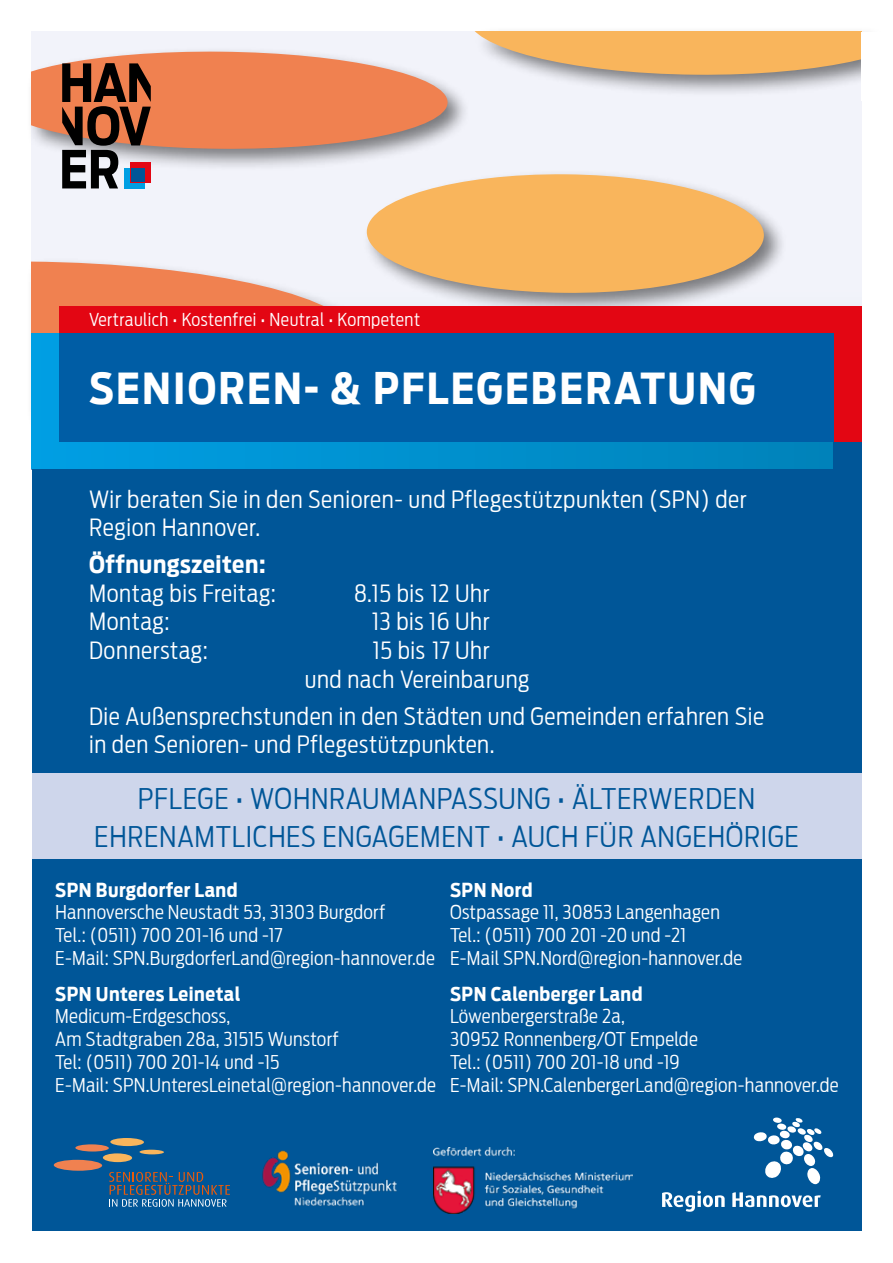
<style>
.page{position:relative;width:893px;height:1263px;background:#fff}
.page>*{position:absolute;margin:0;border:0;box-sizing:border-box;transform-origin:0 0}
.t1{font:700 42.75px "Antenna Cond";letter-spacing:.05em;color:#fff}
.t2{font:300 28.5px/38px "Antenna Cond";letter-spacing:.025em;color:#005698;text-align:center}
.t3{font:300 23.7px/28.5px "Antenna Cond";letter-spacing:.025em;color:#fff}
.t4{font:700 23.7px "Antenna Cond";letter-spacing:.025em;color:#fff}
.t5{font:300 19.05px/22.8px "Antenna Cond";letter-spacing:.015em;color:#fff}
.t6{font:700 19.05px "Antenna Cond";letter-spacing:.025em;color:#fff}
.t7{font:300 17.85px "Antenna Cond";letter-spacing:.025em;color:#fff}
</style>
<div class="page">
<div style="left:27px;top:27px;width:858px;height:407px;background:#000;opacity:.5"></div>
<svg style="left:366px;top:173px;width:398px;height:121px;background:#f1bb77"></svg>
<svg style="left:468px;top:32px;width:393px;height:44px;background:#ebb875"></svg>
<svg style="left:32px;top:260px;width:325px;height:73px;fill:#f08150"></svg>
<div style="left:32px;top:431px;width:829px;height:800px;background:#005698"></div>
<svg style="left:662px;top:1191px;width:63px;height:21px"></svg>
<svg style="left:732px;top:1192px;width:89px;height:15px"></svg>
<svg style="left:753px;top:1117px;width:80px;height:67px"></svg>
<svg style="left:32px;top:50px;width:416px;height:138px"></svg>
<svg style="left:109px;top:1172px;width:121px;height:35px"></svg>
<div style="left:75px;top:1144px;width:34px;height:7px;background:#f08150;border-radius:50%"></div>
<div style="left:103px;top:1153px;width:29px;height:9px;background:#f9b55c;border-radius:50%"></div>
<div style="left:110px;top:1138px;width:34px;height:8px;background:#f9b55c;border-radius:50%"></div>
<div style="left:54px;top:1160px;width:48px;height:11px;background:#f08150;border-radius:50%"></div>
<svg style="left:140px;top:1149px;width:24px;height:5px"></svg>
<img style="left:262px;top:1150px;width:135px;height:56px">
<img style="left:433px;top:1147px;width:200px;height:67px">
<div style="left:32px;top:774px;width:829px;height:85px;background:#ced6eb"></div>
<div style="left:59px;top:306px;width:802px;height:135px;background:#e30613"></div>
<svg style="left:32px;top:333px;width:801px;height:135px;background:#0090cf"></svg>
<div style="left:59px;top:333px;width:774px;height:108px;background:#005da5"></div>
<div style="left:861px;top:32px;width:32px;height:69px;background:#fff"></div>
<p class="t7" style="left:89px;top:309px;width:333px">Vertraulich • Kostenfrei • Neutral • Kompetent</p>
<h1 class="t1" style="left:89px;top:363px;width:668px">SENIOREN- &amp; PFLEGEBERATUNG</h1>
<p class="t3" style="left:89px;top:485px;width:659px">Wir beraten Sie in den Senioren- und Pflegestützpunkten (SPN) der<br>Region Hannover.</p>
<p class="t4" style="left:89px;top:551px;width:178px">Öffnungszeiten:</p>
<p class="t3" style="left:89px;top:579px;width:188px">Montag bis Freitag:</p>
<p class="t3" style="left:354px;top:579px;width:137px">8.15 bis 12 Uhr</p>
<p class="t3" style="left:89px;top:608px;width:82px">Montag:</p>
<p class="t3" style="left:372px;top:608px;width:119px">13 bis 16 Uhr</p>
<p class="t3" style="left:89px;top:636px;width:120px">Donnerstag:</p>
<p class="t3" style="left:305px;top:636px;width:226px;text-indent:68px">15 bis 17 Uhr und nach Vereinbarung</p>
<p class="t3" style="left:89px;top:702px;width:676px">Die Außensprechstunden in den Städten und Gemeinden erfahren Sie in den Senioren- und Pflegestützpunkten.</p>
<h2 class="t2" style="left:94px;top:779px;width:706px">PFLEGE • WOHNRAUMANPASSUNG • ÄLTERWERDEN<br>EHRENAMTLICHES ENGAGEMENT • AUCH FÜR ANGEHÖRIGE</h2>
<p class="t6" style="left:55px;top:878px;width:184px">SPN Burgdorfer Land</p>
<p class="t5" style="left:55px;top:901px;width:381px">Hannoversche Neustadt 53, 31303 Burgdorf<br>Tel.: (0511) 700 201-16 und -17<br>E-Mail: SPN.BurgdorferLand@region-hannover.de</p>
<p class="t6" style="left:55px;top:982px;width:187px">SPN Unteres Leinetal</p>
<p class="t5" style="left:55px;top:1005px;width:382px">Medicum-Erdgeschoss,<br>Am Stadtgraben 28a, 31515 Wunstorf<br>Tel: (0511) 700 201-14 und -15<br>E-Mail: SPN.UnteresLeinetal@region-hannover.de</p>
<p class="t6" style="left:450px;top:878px;width:84px">SPN Nord</p>
<p class="t5" style="left:450px;top:901px;width:294px">Ostpassage 11, 30853 Langenhagen<br>Tel.: (0511) 700 201 -20 und -21<br>E-Mail SPN.Nord@region-hannover.de</p>
<p class="t6" style="left:450px;top:982px;width:194px">SPN Calenberger Land</p>
<p class="t5" style="left:450px;top:1005px;width:390px">Löwenbergerstraße 2a,<br>30952 Ronnenberg/OT Empelde<br>Tel.: (0511) 700 201-18 und -19<br>E-Mail: SPN.CalenbergerLand@region-hannover.de</p>
</div>
